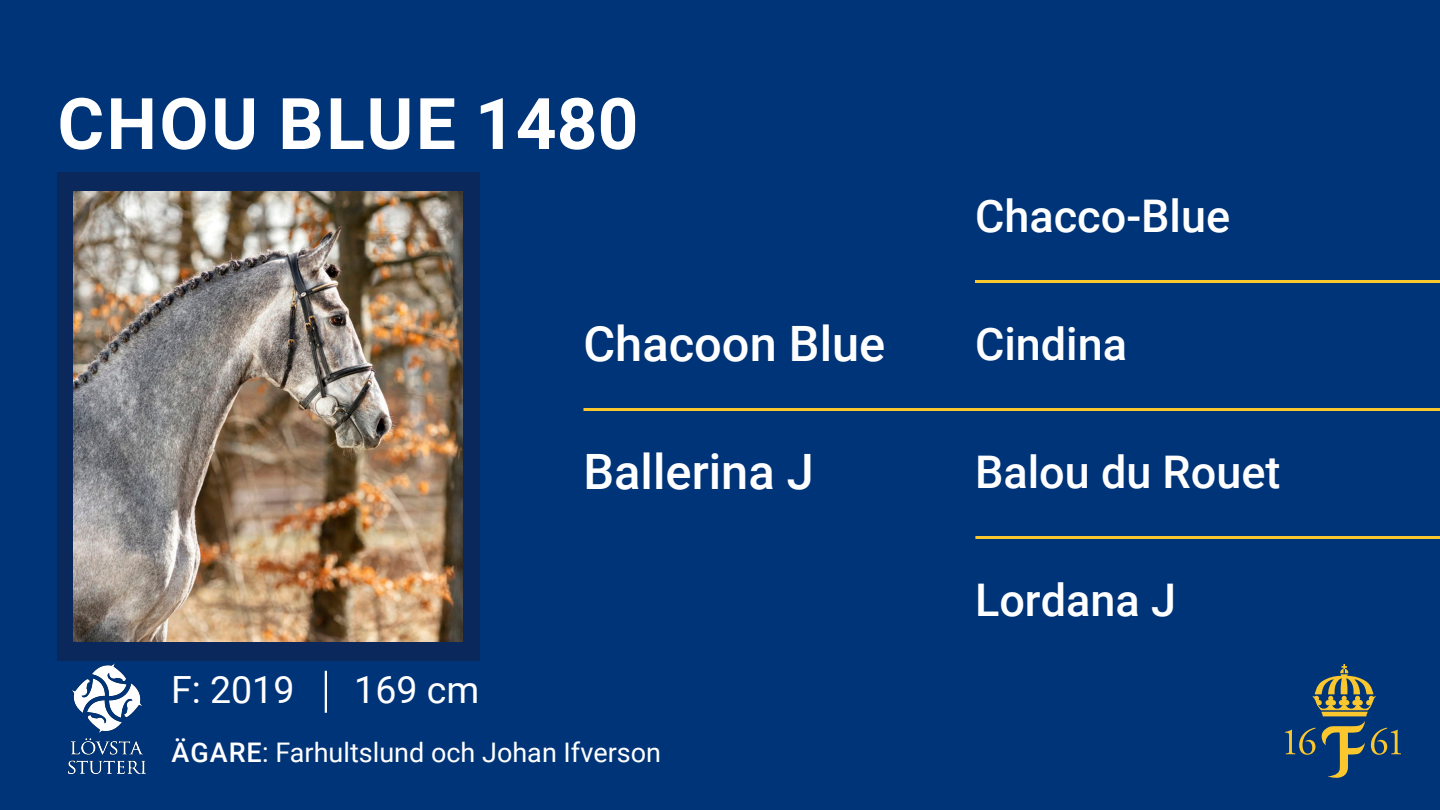
<style>
.page{position:relative;width:1440px;height:810px;background:#003478}
.page>*{position:absolute;margin:0;border:0;box-sizing:border-box;transform-origin:0 0}
.t1{font:700 71.25px "Roboto";letter-spacing:.035em;color:#fff}
.t2{font:500 48.75px "Roboto";color:#fff}
.t3{font:500 45px "Roboto";color:#fff}
.t4{font:37.5px "Roboto";color:#fff}
.t5{font:27px "Roboto";color:#fff}
.s1{font-weight:500}
</style>
<div class="page">
<div style="left:57px;top:173px;width:423px;height:488px;background:#0b285c"></div>
<img style="left:73px;top:192px;width:389px;height:450px">
<img style="left:69px;top:663px;width:76px;height:110px">
<hr style="left:325px;top:671px;width:2px;height:42px;background:#fff">
<svg style="left:1285px;top:664px;width:116px;height:114px"></svg>
<hr style="left:583px;top:408px;width:857px;height:3px;background:#fac82e">
<hr style="left:975px;top:280px;width:465px;height:3px;background:#fac82e">
<hr style="left:975px;top:536px;width:465px;height:3px;background:#fac82e">
<p class="t1" style="left:57px;top:74px;width:582px">CHOU BLUE 1480</p>
<p class="t3" style="left:975px;top:185px;width:257px">Chacco-Blue</p>
<p class="t2" style="left:583px;top:309px;width:303px">Chacoon Blue</p>
<p class="t3" style="left:975px;top:313px;width:154px">Cindina</p>
<p class="t2" style="left:583px;top:437px;width:232px">Ballerina J</p>
<p class="t3" style="left:975px;top:441px;width:307px">Balou du Rouet</p>
<p class="t4" style="left:171px;top:663px;width:125px">F: 2019</p>
<p class="t5" style="left:172px;top:734px;width:491px"><span class="s1">ÄGARE</span>: Farhultslund och Johan Ifverson</p>
<p class="t4" style="left:354px;top:663px;width:126px">169 cm</p>
<p class="t3" style="left:975px;top:569px;width:203px">Lordana J</p>
</div>
